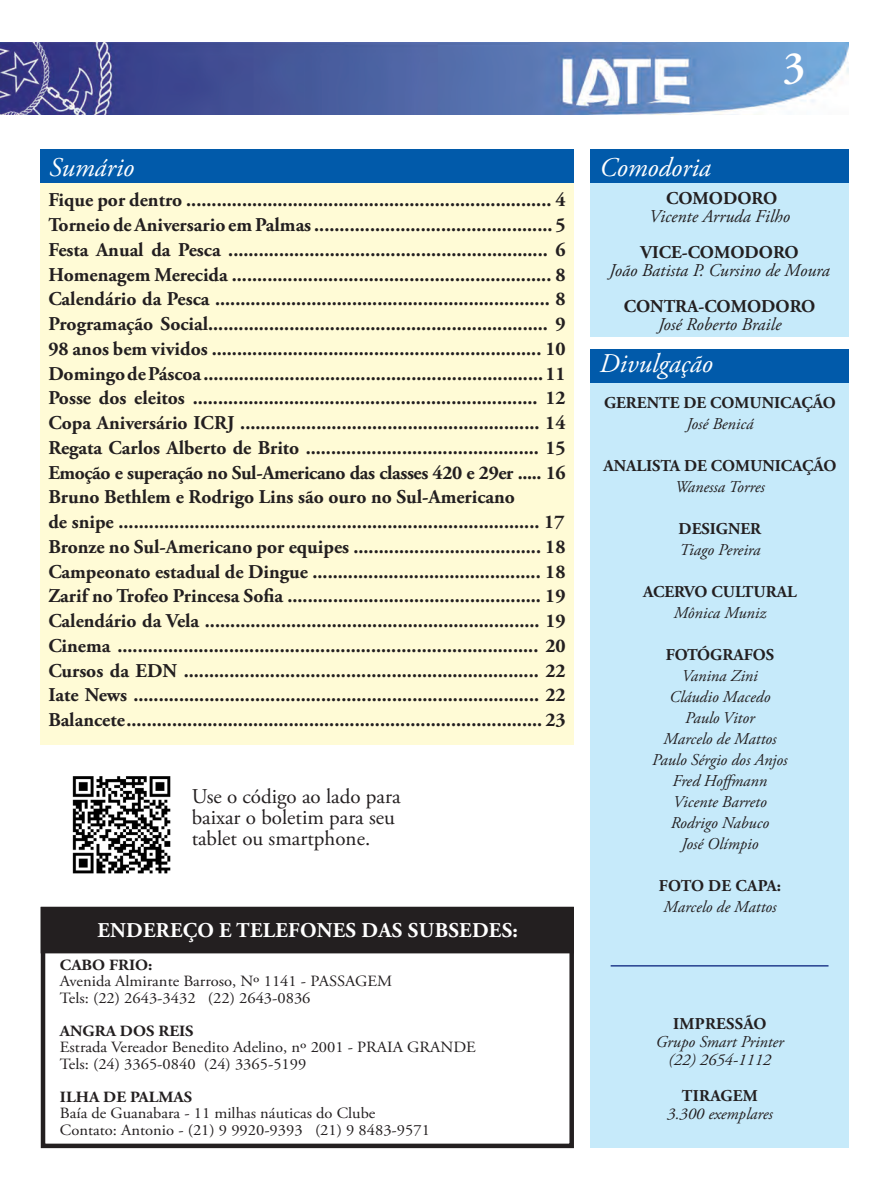
<style>
.page{position:relative;width:890px;height:1190px;background:#fff}
.page>*{position:absolute;margin:0;border:0;box-sizing:border-box;transform-origin:0 0}
.t1{font:600 45px "Adobe Garamond Pro";color:#fff}
.t2{font:italic 27px "Adobe Garamond Pro";color:#fff}
.t3{font:21px/21px "Adobe Garamond Pro";color:#231f20}
.t4{font:700 21px "Adobe Garamond Pro";letter-spacing:.015em;color:#fff}
.t5{font:700 19.5px "Adobe Garamond Pro";color:#231f20}
.t6{font:700 19.5px "Adobe Garamond Pro";letter-spacing:-.02em;color:#231f20}
.t7{font:italic 18px "Adobe Garamond Pro";color:#231f20}
.t8{font:700 18px "Adobe Garamond Pro";color:#231f20}
.t9{font:italic 16.5px "Adobe Garamond Pro";color:#231f20}
.t10{font:700 16.5px "Adobe Garamond Pro";color:#231f20}
.t11{font:15.6px "Adobe Garamond Pro";color:#231f20;scale:1.06 1}
.t12{font:700 15.6px "Adobe Garamond Pro";color:#231f20;scale:1.06 1}
</style>
<div class="page">
<img style="left:0;top:43px;width:849px;height:72px">
<div style="left:41px;top:153px;width:533px;height:592px;background:#fffbd6"></div>
<div style="left:41px;top:149px;width:533px;height:34px;background:#015aaa"></div>
<div style="left:591px;top:180px;width:258px;height:157px;background:#c6eafa"></div>
<div style="left:591px;top:149px;width:258px;height:34px;background:#015aaa"></div>
<div style="left:591px;top:373px;width:258px;height:775px;background:#c6eafa"></div>
<div style="left:591px;top:349px;width:258px;height:34px;background:#015aaa"></div>
<img style="left:72px;top:776px;width:99px;height:98px">
<hr style="left:610px;top:965px;width:218px;height:2px;background:#253f8e">
<div style="left:41px;top:907px;width:533px;height:241px;border:4px solid #231f20"></div>
<div style="left:43px;top:909px;width:528px;height:42px;background:#231f20"></div>
<div style="left:41px;top:907px;width:533px;height:46px;border:4px solid #231f20"></div>
<p class="t2" style="left:49px;top:151px;width:86px">Sumário</p>
<p class="t5" style="left:48px;top:189px;width:519px">Fique por dentro ........................................................................ 4</p>
<p class="t5" style="left:48px;top:214px;width:518px">Torneio de Aniversario em Palmas ............................................... 5</p>
<p class="t5" style="left:48px;top:238px;width:519px">Festa Anual da Pesca ............................................................... 6</p>
<p class="t5" style="left:48px;top:263px;width:518px">Homenagem Merecida ............................................................... 8</p>
<p class="t5" style="left:48px;top:288px;width:518px">Calendário da Pesca .................................................................. 8</p>
<p class="t5" style="left:48px;top:313px;width:518px">Programação Social................................................................... 9</p>
<p class="t5" style="left:48px;top:337px;width:518px">98 anos bem vividos ................................................................. 10</p>
<p class="t5" style="left:48px;top:362px;width:518px">Domingo de Páscoa ................................................................... 11</p>
<p class="t5" style="left:48px;top:387px;width:519px">Posse dos eleitos .................................................................... 12</p>
<p class="t5" style="left:48px;top:412px;width:518px">Copa Aniversário ICRJ ........................................................... 14</p>
<p class="t5" style="left:48px;top:436px;width:519px">Regata Carlos Alberto de Brito .............................................. 15</p>
<p class="t6" style="left:48px;top:461px;width:518px">Emoção e superação no Sul-Americano das classes 420 e 29er ..... 16</p>
<p class="t5" style="left:48px;top:486px;width:468px">Bruno Bethlem e Rodrigo Lins são ouro no Sul-Americano</p>
<p class="t5" style="left:48px;top:510px;width:517px">de snipe ................................................................................... 17</p>
<p class="t5" style="left:48px;top:535px;width:518px">Bronze no Sul-Americano por equipes ..................................... 18</p>
<p class="t5" style="left:48px;top:560px;width:518px">Campeonato estadual de Dingue ............................................. 18</p>
<p class="t5" style="left:48px;top:585px;width:518px">Zarif no Trofeo Princesa Sofia .................................................. 19</p>
<p class="t5" style="left:48px;top:609px;width:518px">Calendário da Vela .................................................................. 19</p>
<p class="t5" style="left:48px;top:634px;width:518px">Cinema ................................................................................... 20</p>
<p class="t5" style="left:48px;top:659px;width:518px">Cursos da EDN ...................................................................... 22</p>
<p class="t5" style="left:48px;top:684px;width:518px">Iate News ................................................................................ 22</p>
<p class="t5" style="left:48px;top:708px;width:518px">Balancete .................................................................................. 23</p>
<p class="t3" style="left:192px;top:787px;width:210px">Use o código ao lado para baixar o boletim para seu tablet ou smartphone.</p>
<p class="t4" style="left:97px;top:918px;width:422px">ENDEREÇO E TELEFONES DAS SUBSEDES:</p>
<p class="t12" style="left:60px;top:956px;width:89px">CABO FRIO:</p>
<p class="t11" style="left:60px;top:972px;width:315px">Avenida Almirante Barroso, Nº 1141 - PASSAGEM</p>
<p class="t11" style="left:60px;top:988px;width:238px">Tels: (22) 2643-3432 (22) 2643-0836</p>
<p class="t12" style="left:60px;top:1021px;width:128px">ANGRA DOS REIS</p>
<p class="t11" style="left:60px;top:1038px;width:394px">Estrada Vereador Benedito Adelino, nº 2001 - PRAIA GRANDE</p>
<p class="t11" style="left:60px;top:1054px;width:234px">Tels: (24) 3365-0840 (24) 3365-5199</p>
<p class="t12" style="left:60px;top:1087px;width:126px">ILHA DE PALMAS</p>
<p class="t11" style="left:60px;top:1104px;width:299px">Baía de Guanabara - 11 milhas náuticas do Clube</p>
<p class="t11" style="left:60px;top:1121px;width:350px">Contato: Antonio - (21) 9 9920-9393 (21) 9 8483-9571</p>
<p class="t1" style="left:782px;top:41px;width:24px">3</p>
<p class="t2" style="left:599px;top:151px;width:113px">Comodoria</p>
<p class="t8" style="left:666px;top:188px;width:112px">COMODORO</p>
<p class="t7" style="left:649px;top:205px;width:142px">Vicente Arruda Filho</p>
<p class="t8" style="left:640px;top:242px;width:160px">VICE-COMODORO</p>
<p class="t7" style="left:609px;top:259px;width:222px">João Batista P. Cursino de Moura</p>
<p class="t8" style="left:623px;top:296px;width:193px">CONTRA-COMODORO</p>
<p class="t7" style="left:658px;top:313px;width:125px">José Roberto Braile</p>
<p class="t2" style="left:599px;top:348px;width:115px">Divulgação</p>
<p class="t10" style="left:604px;top:393px;width:233px">GERENTE DE COMUNICAÇÃO</p>
<p class="t9" style="left:686px;top:414px;width:68px">José Benicá</p>
<p class="t10" style="left:603px;top:456px;width:234px">ANALISTA DE COMUNICAÇÃO</p>
<p class="t9" style="left:675px;top:477px;width:91px">Wanessa Torres</p>
<p class="t10" style="left:678px;top:519px;width:84px">DESIGNER</p>
<p class="t9" style="left:679px;top:540px;width:83px">Tiago Pereira</p>
<p class="t10" style="left:643px;top:582px;width:155px">ACERVO CULTURAL</p>
<p class="t9" style="left:673px;top:603px;width:94px">Mônica Muniz</p>
<p class="t10" style="left:665px;top:645px;width:110px">FOTÓGRAFOS</p>
<p class="t9" style="left:682px;top:666px;width:77px">Vanina Zini</p>
<p class="t9" style="left:669px;top:687px;width:102px">Cláudio Macedo</p>
<p class="t9" style="left:685px;top:708px;width:71px">Paulo Vitor</p>
<p class="t9" style="left:663px;top:729px;width:114px">Marcelo de Mattos</p>
<p class="t9" style="left:652px;top:750px;width:137px">Paulo Sérgio dos Anjos</p>
<p class="t9" style="left:672px;top:771px;width:96px">Fred Hoffmann</p>
<p class="t9" style="left:673px;top:792px;width:95px">Vicente Barreto</p>
<p class="t9" style="left:670px;top:813px;width:100px">Rodrigo Nabuco</p>
<p class="t9" style="left:681px;top:834px;width:79px">José Olímpio</p>
<p class="t10" style="left:658px;top:876px;width:124px">FOTO DE CAPA:</p>
<p class="t9" style="left:663px;top:897px;width:114px">Marcelo de Mattos</p>
<p class="t10" style="left:673px;top:1014px;width:95px">IMPRESSÃO</p>
<p class="t9" style="left:656px;top:1032px;width:129px">Grupo Smart Printer</p>
<p class="t9" style="left:668px;top:1050px;width:104px">(22) 2654-1112</p>
<p class="t10" style="left:682px;top:1086px;width:77px">TIRAGEM</p>
<p class="t9" style="left:667px;top:1104px;width:107px">3.300 exemplares</p>
</div>
